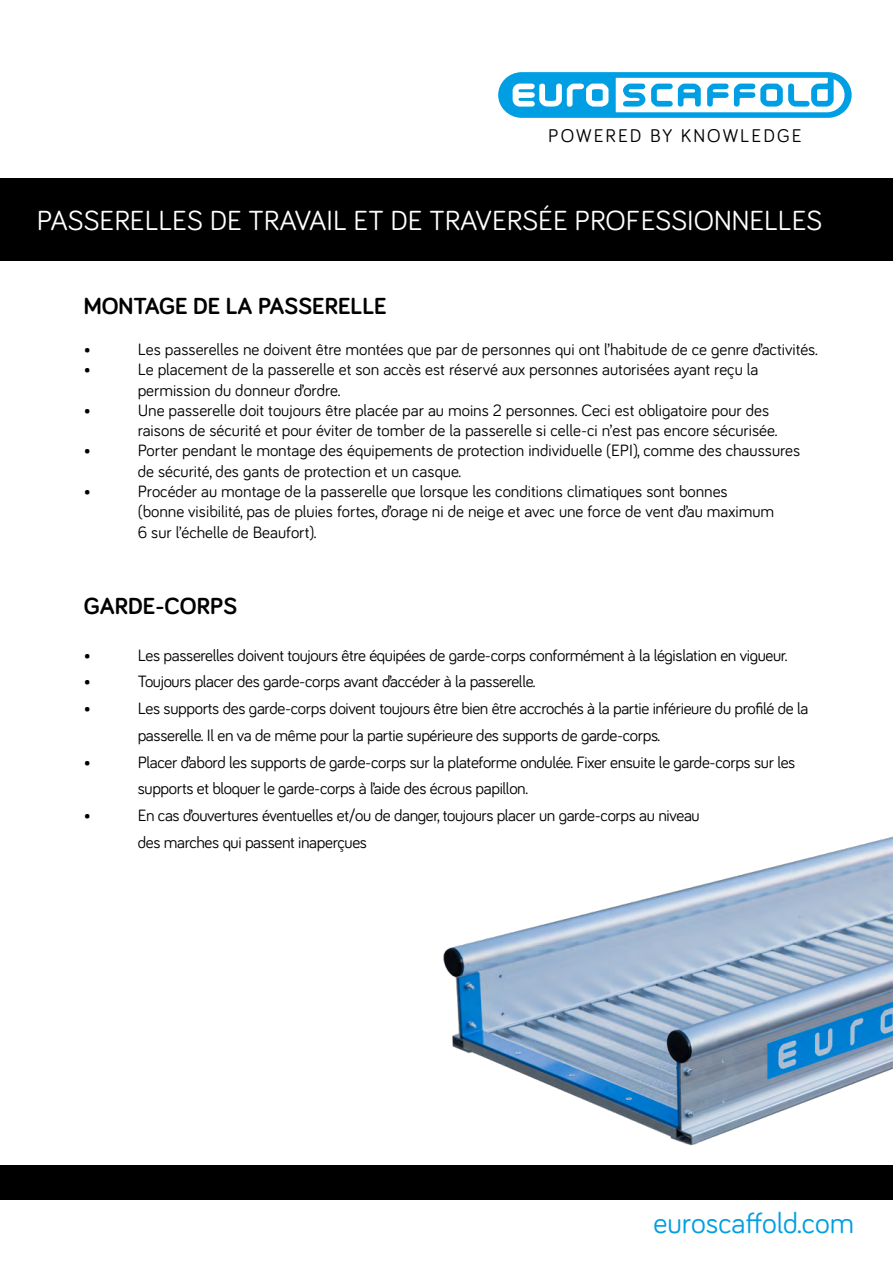
<style>
.page{position:relative;width:893px;height:1263px;background:#fff}
.page>*{position:absolute;margin:0;border:0;box-sizing:border-box;transform-origin:0 0}
.t1{font:30px "Bariol";color:#009fe3}
.t2{font:28.5px "Bariol";color:#fff}
.t3{font:700 24px "Bariol";color:#000}
.t4{font:18.9px "Bariol";letter-spacing:.11em;color:#000}
.t5{font:16.95px/20.2px "Bariol";color:#000}
.t6{font:16.95px/26.7px "Bariol";letter-spacing:-.02em;color:#000}
</style>
<div class="page">
<div style="left:0;top:178px;width:893px;height:86px;background:#000"></div>
<div style="left:0;top:261px;width:893px;height:5px;background:#fff"></div>
<svg style="left:498px;top:72px;width:354px;height:46px"></svg>
<div style="left:0;top:1165px;width:893px;height:35px;background:#000"></div>
<img style="left:443px;top:836px;width:449px;height:310px">
<p class="t4" style="left:548px;top:123px;width:255px">POWERED BY KNOWLEDGE</p>
<h2 class="t2" style="left:37px;top:201px;width:787px">PASSERELLES DE TRAVAIL ET DE TRAVERSÉE PROFESSIONNELLES</h2>
<h3 class="t3" style="left:84px;top:290px;width:305px">MONTAGE DE LA PASSERELLE</h3>
<p class="t5" style="left:84px;top:338px;width:9px">•</p>
<p class="t5" style="left:138px;top:338px;width:682px">Les passerelles ne doivent être montées que par de personnes qui ont l’habitude de ce genre d’activités.</p>
<p class="t5" style="left:84px;top:359px;width:9px">•</p>
<p class="t5" style="left:138px;top:359px;width:622px">Le placement de la passerelle et son accès est réservé aux personnes autorisées ayant reçu la permission du donneur d’ordre.</p>
<p class="t5" style="left:84px;top:399px;width:9px">•</p>
<p class="t5" style="left:138px;top:399px;width:641px">Une passerelle doit toujours être placée par au moins 2 personnes. Ceci est obligatoire pour des raisons de sécurité et pour éviter de tomber de la passerelle si celle-ci n’est pas encore sécurisée.</p>
<p class="t5" style="left:84px;top:440px;width:9px">•</p>
<p class="t5" style="left:138px;top:440px;width:664px">Porter pendant le montage des équipements de protection individuelle (EPI), comme des chaussures de sécurité, des gants de protection et un casque.</p>
<p class="t5" style="left:84px;top:480px;width:9px">•</p>
<p class="t5" style="left:138px;top:480px;width:638px">Procéder au montage de la passerelle que lorsque les conditions climatiques sont bonnes (bonne visibilité, pas de pluies fortes, d’orage ni de neige et avec une force de vent d’au maximum<br>6 sur l’échelle de Beaufort).</p>
<h3 class="t3" style="left:84px;top:589px;width:155px">GARDE-CORPS</h3>
<p class="t5" style="left:84px;top:644px;width:9px">•</p>
<p class="t6" style="left:138px;top:641px;width:651px">Les passerelles doivent toujours être équipées de garde-corps conformément à la législation en vigueur.</p>
<p class="t5" style="left:84px;top:671px;width:9px">•</p>
<p class="t6" style="left:138px;top:668px;width:399px">Toujours placer des garde-corps avant d’accéder à la passerelle.</p>
<p class="t5" style="left:84px;top:698px;width:9px">•</p>
<p class="t6" style="left:138px;top:694px;width:672px">Les supports des garde-corps doivent toujours être bien être accrochés à la partie inférieure du profilé de la passerelle. Il en va de même pour la partie supérieure des supports de garde-corps.</p>
<p class="t5" style="left:84px;top:751px;width:9px">•</p>
<p class="t6" style="left:138px;top:748px;width:659px">Placer d’abord les supports de garde-corps sur la plateforme ondulée. Fixer ensuite le garde-corps sur les supports et bloquer le garde-corps à l’aide des écrous papillon.</p>
<p class="t5" style="left:84px;top:805px;width:9px">•</p>
<p class="t6" style="left:138px;top:801px;width:563px">En cas d’ouvertures éventuelles et/ou de danger, toujours placer un garde-corps au niveau des marches qui passent inaperçues</p>
<h1 class="t1" style="left:653px;top:1202px;width:202px">euroscaffold.com</h1>
</div>
